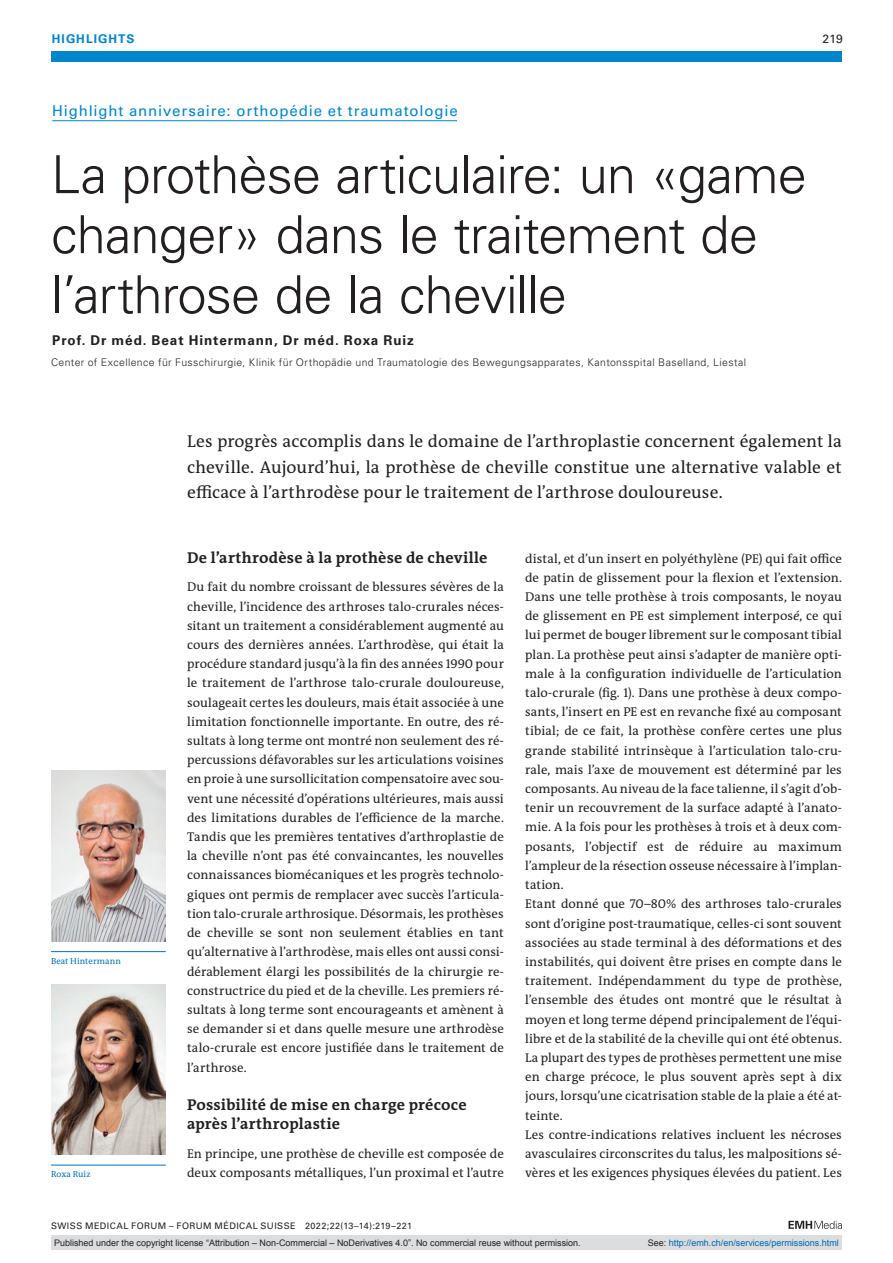
<style>
.page{position:relative;width:893px;height:1263px;background:#fff}
.page>*{position:absolute;margin:0;border:0;box-sizing:border-box;transform-origin:0 0}
.article-title{font:300 52.5px/60px "Univers LT Std";letter-spacing:-.02em;color:#231f20}
.section-pl{font:17.25px/25.5px "The Antiqua B W5 Plain";letter-spacing:.01em;color:#231f20;text-align:justify}
.section-h1{font:700 15.75px/19.2px "The Antiqua B W7";letter-spacing:.015em;color:#231f20}
.pre-heading{font:15px "Univers LT Std";letter-spacing:.055em;color:#0084ca}
.author-notes{font:700 13.5px "Univers LT Std";letter-spacing:.065em;color:#231f20}
.section-pn{font:12.75px/19.2px "The Antiqua B W5 Plain";letter-spacing:.005em;color:#231f20;text-align:justify}
.ressort{font:700 12px "Univers LT Std";letter-spacing:.085em;color:#0084ca}
.ressort-2{font:12px "Univers LT Std";color:#231f20}
.aff{font:300 10.5px "Univers LT Std";letter-spacing:.035em;color:#231f20}
.t1{font:9px "Arial";color:#231f20}
.fusszeile{font:9px "Univers LT Std";letter-spacing:.05em;color:#231f20}
.t2{font:9px "Arial";color:#0066b3}
.portrait-caption{font:8.7px "The Antiqua B W5 Plain";letter-spacing:.015em;color:#0072b2}
.s1{font-style:italic}
.s2{color:#231f20}
</style>
<div class="page">
<div style="left:51px;top:51px;width:791px;height:11px;background:#0084ca"></div>
<svg style="left:788px;top:1221px;width:54px;height:8px"></svg>
<hr style="left:52px;top:120px;width:405px;height:1px;background:#0084ca">
<hr style="left:51px;top:1165px;width:115px;height:1px;background:#0072b2">
<img style="left:51px;top:984px;width:115px;height:170px">
<hr style="left:51px;top:951px;width:115px;height:1px;background:#0072b2">
<img style="left:51px;top:771px;width:115px;height:170px">
<div style="left:51px;top:1235px;width:791px;height:15px;background:#dcdddf"></div>
<p class="ressort" style="left:52px;top:31px;width:84px">HIGHLIGHTS</p>
<p class="ressort-2" style="left:822px;top:31px;width:22px">219</p>
<p class="pre-heading" style="left:52px;top:102px;width:407px">Highlight anniversaire: orthopédie et traumatologie</p>
<p class="article-title" style="left:51px;top:145px;width:757px">La prothèse articulaire: un «game changer» dans le traitement de l’arthrose de la cheville</p>
<p class="author-notes" style="left:52px;top:332px;width:363px">Prof. Dr méd. Beat Hintermann, Dr méd. Roxa Ruiz</p>
<p class="aff" style="left:51px;top:356px;width:697px">Center of Excellence für Fusschirurgie, Klinik für Orthopädie und Traumatologie des Bewegungsapparates, Kantonsspital Baselland, Liestal</p>
<p class="section-pl" style="left:187px;top:429px;width:656px">Les progrès accomplis dans le domaine de l’arthroplastie concernent également la cheville. Aujourd’hui, la prothèse de cheville constitue une alternative valable et efficace à l’arthrodèse pour le traitement de l’arthrose douloureuse.</p>
<p class="section-h1" style="left:187px;top:548px;width:302px">De l’arthrodèse à la prothèse de cheville</p>
<p class="section-pn" style="left:187px;top:578px;width:318px">Du fait du nombre croissant de blessures sévères de la cheville, l’incidence des arthroses talo-crurales néces&shy;sitant un traitement a considérablement augmenté au cours des dernières années. L’arthrodèse, qui était la procédure standard jusqu’à la fin des années 1990 pour le traitement de l’arthrose talo-crurale douloureuse, soulageait certes les douleurs, mais était associée à une limitation fonctionnelle importante. En outre, des ré&shy;sultats à long terme ont montré non seulement des ré&shy;percussions défavorables sur les articulations voisines en proie à une sursollicitation compensatoire avec sou&shy;vent une nécessité d’opérations ultérieures, mais aussi des limitations durables de l’efficience de la marche.<br>Tandis que les premières tentatives d’arthroplastie de la cheville n’ont pas été convaincantes, les nouvelles connaissances biomécaniques et les progrès technolo&shy;giques ont permis de remplacer avec succès l’articula&shy;tion talo-crurale arthrosique. Désormais, les prothèses de cheville se sont non seulement établies en tant qu’alternative à l’arthrodèse, mais elles ont aussi consi&shy;dérablement élargi les possibilités de la chirurgie re&shy;constructrice du pied et de la cheville. Les premiers ré&shy;sultats à long terme sont encourageants et amènent à se demander si et dans quelle mesure une arthrodèse talo-crurale est encore justifiée dans le traitement de l’arthrose.</p>
<p class="section-h1" style="left:187px;top:1095px;width:281px">Possibilité de mise en charge précoce après l’arthroplastie</p>
<p class="section-pn" style="left:187px;top:1144px;width:318px">En principe, une prothèse de cheville est composée de deux composants métalliques, l’un proximal et l’autre</p>
<p class="section-pn" style="left:525px;top:549px;width:318px">distal, et d’un insert en polyéthylène (PE) qui fait office de patin de glissement pour la flexion et l’extension.<br>Dans une telle prothèse à trois composants, le noyau de glissement en PE est simplement interpos<span class="s1">é</span>, ce qui lui permet de bouger librement sur le composant tibial plan. La prothèse peut ainsi s’adapter de manière opti&shy;male à la configuration individuelle de l’articulation talo-crurale (fig. 1). Dans une prothèse à deux compo&shy;sants, l’insert en PE est en revanche fixé au composant tibial; de ce fait, la prothèse confère certes une plus grande stabilité intrinsèque à l’articulation talo-cru&shy;rale, mais l’axe de mouvement est déterminé par les composants. Au niveau de la face talienne, il s’agit d’ob&shy;tenir un recouvrement de la surface adapté à l’anato&shy;mie. A la fois pour les prothèses à trois et à deux com&shy;posants, l’objectif est de réduire au maximum l’ampleur de la résection osseuse nécessaire à l’implan&shy;tation.</p>
<p class="section-pn" style="left:525px;top:894px;width:318px">Etant donné que 70–80% des arthroses talo-crurales sont d’origine post-traumatique, celles-ci sont souvent associées au stade terminal à des déformations et des instabilités, qui doivent être prises en compte dans le traitement. Indépendamment du type de prothèse, l’ensemble des études ont montré que le résultat à moyen et long terme dépend principalement de l’équi&shy;libre et de la stabilité de la cheville qui ont été obtenus.<br>La plupart des types de prothèses permettent une mise en charge précoce, le plus souvent après sept à dix jours, lorsqu’une cicatrisation stable de la plaie a été at&shy;teinte.</p>
<p class="section-pn" style="left:525px;top:1125px;width:318px">Les contre-indications relatives incluent les nécroses avasculaires circonscrites du talus, les malpositions sé-</p>
<p class="portrait-caption" style="left:51px;top:955px;width:71px">Beat Hintermann</p>
<p class="portrait-caption" style="left:51px;top:1169px;width:41px">Roxa Ruiz</p>
<p class="section-pn" style="left:525px;top:1163px;width:318px">vères et les exigences physiques élevées du patient. Les</p>
<p class="fusszeile" style="left:51px;top:1220px;width:363px">SWISS MEDICAL FORUM – FORUM MÉDICAL SUISSE 2022;22(13–14):219–221</p>
<p class="t1" style="left:54px;top:1237px;width:528px">Published under the copyright license “Attribution – Non-Commercial – NoDerivatives 4.0”. No commercial reuse without permission.</p>
<p class="t2" style="left:648px;top:1237px;width:193px"><span class="s2">See:</span> http://emh.ch/en/services/permissions.html</p>
</div>
